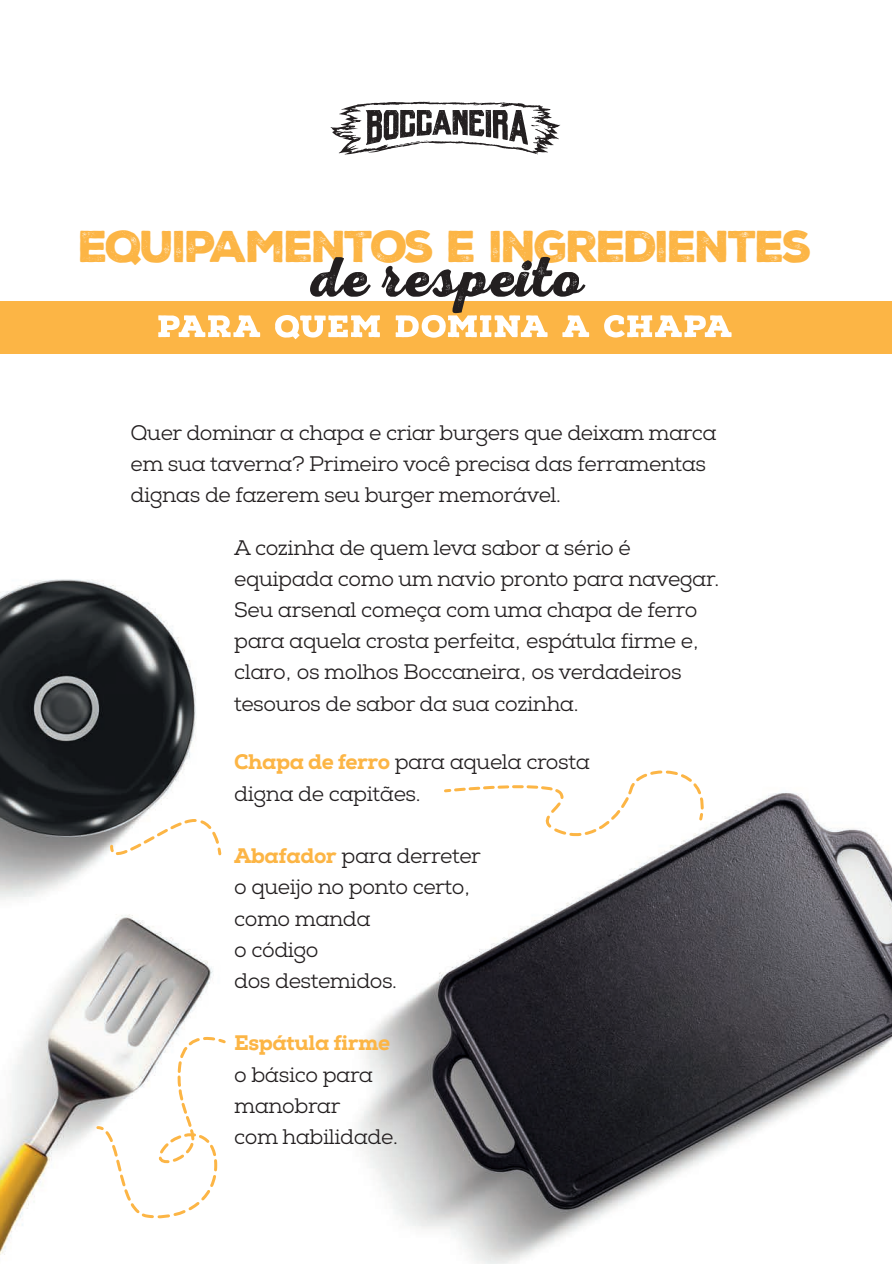
<style>
.page{position:relative;width:892px;height:1264px;background:#fff}
.page>*{position:absolute;margin:0;border:0;box-sizing:border-box;transform-origin:0 0}
.t1{font:56.85px "Nexa Rust Script B 01";letter-spacing:.02em;color:#231f20}
.t2{font:43.05px "Nexa Rust Sans 01 Regular 2";letter-spacing:-.06em;color:#fcb545}
.t3{font:21px/31.2px "Nexa Slab";letter-spacing:-.02em;color:#231f20}
.t4{font:800 21px "Nexa Slab";letter-spacing:-.02em;color:#fcb545}
.s1{font-weight:800;color:#fcb545}
</style>
<div class="page">
<img style="left:0;top:101px;width:891px;height:1163px">
<div style="left:0;top:301px;width:891px;height:53px;background:#fcb545"></div>
<svg style="left:158px;top:315px;width:573px;height:24px"></svg>
<svg style="left:330px;top:102px;width:230px;height:52px"></svg>
<svg style="left:109px;top:817px;width:114px;height:41px"></svg>
<svg style="left:442px;top:765px;width:264px;height:72px"></svg>
<svg style="left:95px;top:1036px;width:132px;height:183px"></svg>
<h2 class="t2" style="left:78px;top:218px;width:735px">EQUIPAMENTOS E INGREDIENTES</h2>
<h1 class="t1" style="left:309px;top:243px;width:273px">de respeito</h1>
<p class="t3" style="left:131px;top:417px;width:587px">Quer dominar a chapa e criar burgers que deixam marca em sua taverna? Primeiro você precisa das ferramentas dignas de fazerem seu burger memorável.</p>
<p class="t3" style="left:234px;top:532px;width:486px">A cozinha de quem leva sabor a sério é equipada como um navio pronto para navegar.<br>Seu arsenal começa com uma chapa de ferro para aquela crosta perfeita, espátula firme e, claro, os molhos Boccaneira, os verdadeiros tesouros de sabor da sua cozinha.</p>
<p class="t3" style="left:234px;top:747px;width:357px"><span class="s1">Chapa de ferro</span> para aquela crosta digna de capitães.</p>
<p class="t3" style="left:234px;top:840px;width:248px"><span class="s1">Abafador</span> para derreter o queijo no ponto certo, como manda<br>o código<br>dos destemidos.</p>
<p class="t4" style="left:234px;top:1030px;width:158px">Espátula firme</p>
<p class="t3" style="left:234px;top:1059px;width:165px">o básico para manobrar<br>com habilidade.</p>
</div>
